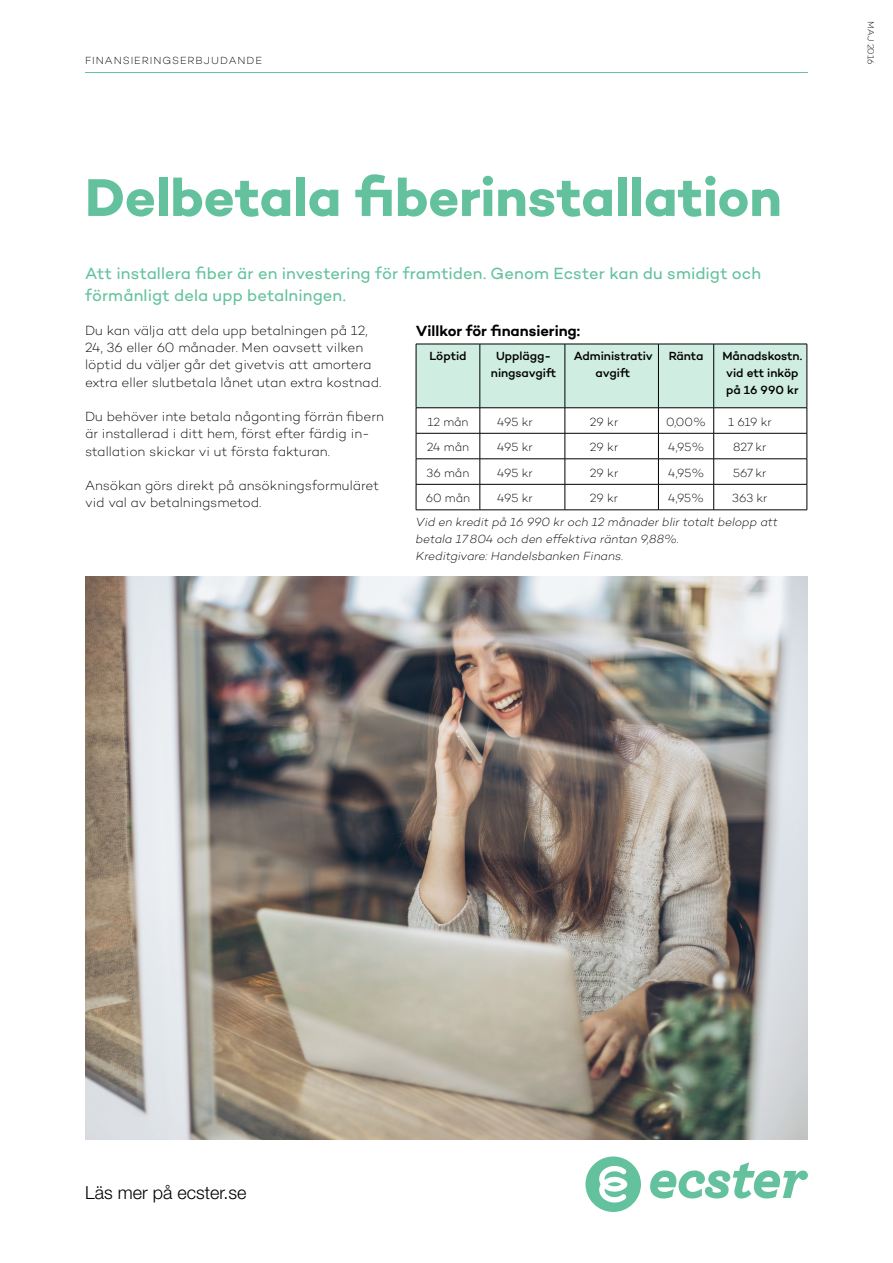
<style>
.page{position:relative;width:893px;height:1263px;background:#fff}
.page>*{position:absolute;margin:0;border:0;box-sizing:border-box;transform-origin:0 0}
.t1{font:700 54px "Campton";letter-spacing:-.005em;color:#63c29d}
.t2{font:300 18px "Helvetica Neue LT Pro";color:#000}
.t3{font:16.5px/21px "Campton";letter-spacing:.005em;color:#63c29d}
.t4{font:600 15px "Campton";color:#000}
.t5{font:200 13.5px/17.2px "Campton";letter-spacing:-.005em;color:#000}
.t6{font:italic 200 12px/17.2px "Campton";color:#000}
.t7{font:200 12px "Campton";color:#000}
.t8{font:500 12px/17.2px "Campton";color:#000;text-align:center}
.t9{font:200 10.5px "Campton";letter-spacing:.09em;color:#000}
.t10{font:200 9px "Campton";color:#000}
</style>
<div class="page">
<hr style="left:85px;top:72px;width:723px;height:1px;background:#63c29d">
<img style="left:85px;top:576px;width:723px;height:564px">
<svg style="left:650px;top:1162px;width:158px;height:36px"></svg>
<div style="left:585px;top:1156px;width:56px;height:56px;background:#63c29d;border-radius:50%"></div>
<svg style="left:599px;top:1166px;width:28px;height:36px"></svg>
<svg style="left:416px;top:344px;width:392px;height:166px"></svg>
<hr style="left:416px;top:510px;width:64px;height:1px;background:#000">
<hr style="left:480px;top:510px;width:85px;height:1px;background:#000">
<hr style="left:565px;top:510px;width:93px;height:1px;background:#000">
<hr style="left:658px;top:510px;width:56px;height:1px;background:#000">
<hr style="left:714px;top:510px;width:93px;height:1px;background:#000">
<p class="t9" style="left:85px;top:54px;width:179px">FINANSIERINGSERBJUDANDE</p>
<h1 class="t1" style="left:85px;top:163px;width:698px">Delbetala fiberinstallation</h1>
<p class="t3" style="left:85px;top:263px;width:678px">Att installera fiber är en investering för framtiden. Genom Ecster kan du smidigt och förmånligt dela upp betalningen.</p>
<p class="t5" style="left:85px;top:321px;width:298px">Du kan välja att dela upp betalningen på 12, 24, 36 eller 60 månader. Men oavsett vilken löptid du väljer går det givetvis att amortera extra eller slutbetala lånet utan extra kostnad.</p>
<p class="t5" style="left:85px;top:408px;width:300px">Du behöver inte betala någonting förrän fibern är installerad i ditt hem, först efter färdig in&shy;stallation skickar vi ut första fakturan.</p>
<p class="t5" style="left:85px;top:477px;width:296px">Ansökan görs direkt på ansökningsformuläret vid val av betalningsmetod.</p>
<p class="t4" style="left:416px;top:321px;width:166px">Villkor för finansiering:</p>
<p class="t8" style="left:429px;top:347px;width:39px">Löptid</p>
<p class="t8" style="left:491px;top:347px;width:67px">Upplägg&shy;ningsavgift</p>
<p class="t8" style="left:574px;top:347px;width:80px">Administrativ avgift</p>
<p class="t8" style="left:669px;top:347px;width:36px">Ränta</p>
<p class="t8" style="left:722px;top:347px;width:81px">Månadskostn. vid ett inköp på 16 990 kr</p>
<p class="t7" style="left:427px;top:414px;width:43px">12 mån</p>
<p class="t7" style="left:497px;top:414px;width:37px">495 kr</p>
<p class="t7" style="left:590px;top:414px;width:30px">29 kr</p>
<p class="t7" style="left:666px;top:414px;width:41px">0,00%</p>
<p class="t7" style="left:728px;top:414px;width:45px">1 619 kr</p>
<p class="t7" style="left:427px;top:440px;width:44px">24 mån</p>
<p class="t7" style="left:497px;top:440px;width:37px">495 kr</p>
<p class="t7" style="left:590px;top:440px;width:30px">29 kr</p>
<p class="t7" style="left:668px;top:440px;width:38px">4,95%</p>
<p class="t7" style="left:733px;top:440px;width:35px">827 kr</p>
<p class="t7" style="left:427px;top:465px;width:44px">36 mån</p>
<p class="t7" style="left:497px;top:465px;width:37px">495 kr</p>
<p class="t7" style="left:590px;top:465px;width:30px">29 kr</p>
<p class="t7" style="left:668px;top:465px;width:38px">4,95%</p>
<p class="t7" style="left:733px;top:465px;width:35px">567 kr</p>
<p class="t7" style="left:426px;top:491px;width:46px">60 mån</p>
<p class="t7" style="left:497px;top:491px;width:37px">495 kr</p>
<p class="t7" style="left:590px;top:491px;width:30px">29 kr</p>
<p class="t7" style="left:668px;top:491px;width:38px">4,95%</p>
<p class="t7" style="left:732px;top:491px;width:37px">363 kr</p>
<p class="t6" style="left:416px;top:513px;width:364px">Vid en kredit på 16 990 kr och 12 månader blir totalt belopp att betala 17 804 och den effektiva räntan 9,88%.<br>Kreditgivare: Handelsbanken Finans.</p>
<p class="t10" style="left:876px;top:21px;width:45px;rotate:90deg">MAJ 2016</p>
<h2 class="t2" style="left:85px;top:1182px;width:163px">Läs mer på ecster.se</h2>
</div>
